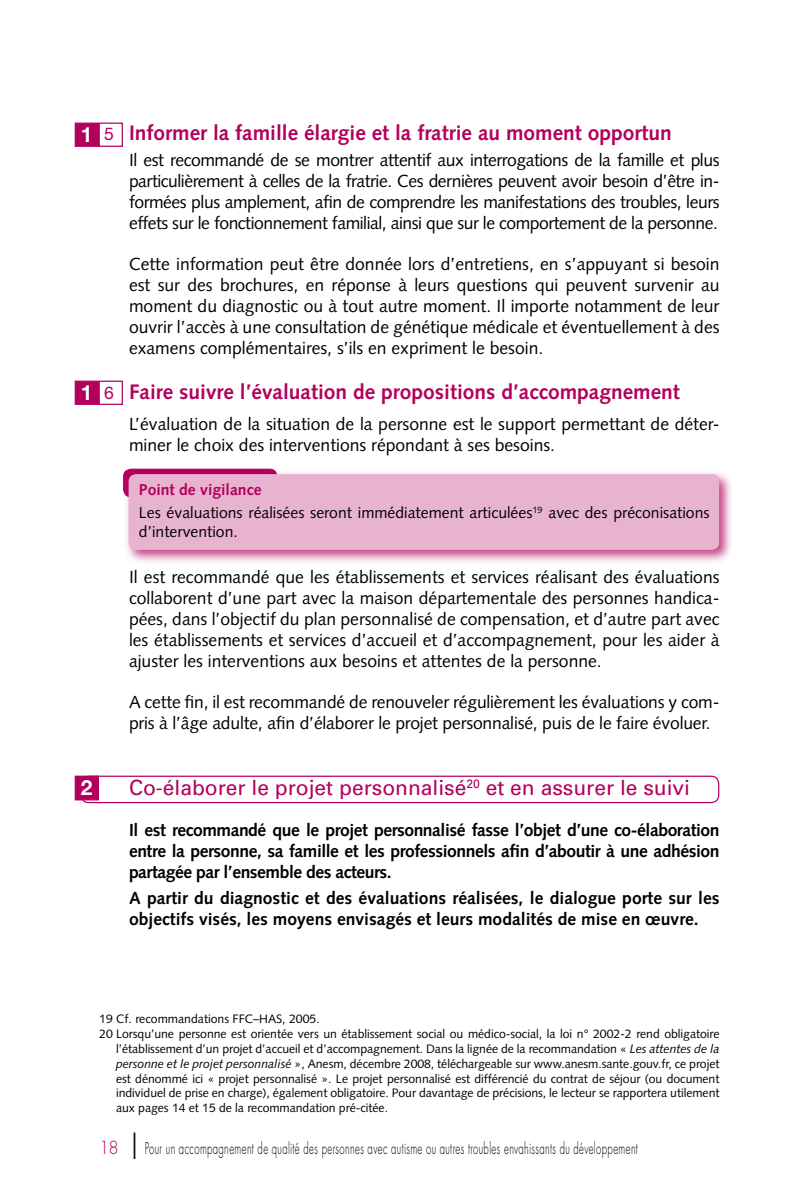
<style>
.page{position:relative;width:794px;height:1191px;background:#fff}
.page>*{position:absolute;margin:0;border:0;box-sizing:border-box;transform-origin:0 0}
.t1{font:700 21px "Syntax";color:#b2005c}
.t2{font:21px "Univers";color:#b2005c}
.t3{font:700 21px "Helvetica Neue";color:#fff}
.t4{font:17.5px/21px "Syntax";color:#000;text-align:justify}
.t5{font:700 17.5px/21px "Syntax";color:#000;text-align:justify}
.t6{font:300 17.5px "Futura";color:#b2005c;scale:.95 1}
.t7{font:15.75px/23.8px "Syntax";color:#000}
.t8{font:300 15.75px "Futura";letter-spacing:.04em;color:#000;scale:.6 1}
.t9{font:12.25px "Syntax";letter-spacing:-.005em;color:#000}
.s1{font-weight:400;font-size:17.5px;color:#b2005c}
.s2{font-weight:700;color:#b2005c}
.s3{font-style:italic}
.s4{font-size:35px;color:#000}
</style>
<div class="page">
<div style="left:124px;top:469px;width:610px;height:95px;background:#b2005c;opacity:.75"></div>
<div style="left:129px;top:474px;width:590px;height:76px;background:#e8b3ce;border-radius:7px"></div>
<div style="left:75px;top:123px;width:24px;height:24px;background:#b2005c;border:1px solid #b2005c"></div>
<div style="left:99px;top:123px;width:24px;height:24px;background:#fff;border:1px solid #b2005c"></div>
<div style="left:75px;top:380px;width:24px;height:25px;background:#b2005c;border:1px solid #b2005c"></div>
<div style="left:99px;top:380px;width:24px;height:25px;background:#fff;border:1px solid #b2005c"></div>
<div style="left:75px;top:775px;width:24px;height:25px;background:#b2005c"></div>
<div style="left:81px;top:775px;width:638px;height:28px;border:1px solid #b2005c;border-radius:7px"></div>
<p class="t3" style="left:81px;top:122px;width:35px">1 <span class="s1">5</span></p>
<p class="t3" style="left:81px;top:380px;width:35px">1 <span class="s1">6</span></p>
<p class="t1" style="left:129px;top:121px;width:544px">Informer la famille élargie et la fratrie au moment opportun</p>
<p class="t4" style="left:129px;top:149px;width:592px">Il est recommandé de se montrer attentif aux interrogations de la famille et plus particulièrement à celles de la fratrie. Ces dernières peuvent avoir besoin d’être in&shy;formées plus amplement, afin de comprendre les manifestations des troubles, leurs effets sur le fonctionnement familial, ainsi que sur le comportement de la personne.</p>
<p class="t4" style="left:129px;top:253px;width:592px">Cette information peut être donnée lors d’entretiens, en s’appuyant si besoin est sur des brochures, en réponse à leurs questions qui peuvent survenir au moment du diagnostic ou à tout autre moment. Il importe notamment de leur ouvrir l’accès à une consultation de génétique médicale et éventuellement à des examens complémentaires, s’ils en expriment le besoin.</p>
<p class="t1" style="left:129px;top:380px;width:552px">Faire suivre l’évaluation de propositions d’accompagnement</p>
<p class="t4" style="left:129px;top:413px;width:592px">L’évaluation de la situation de la personne est le support permettant de déter&shy;miner le choix des interventions répondant à ses besoins.</p>
<p class="t7" style="left:139px;top:477px;width:572px"><span class="s2">Point de vigilance<br></span>Les évaluations réalisées seront immédiatement articulées<sup>19</sup> avec des préconisations</p>
<p class="t7" style="left:139px;top:520px;width:100px">d’intervention.</p>
<p class="t4" style="left:129px;top:566px;width:592px">Il est recommandé que les établissements et services réalisant des évaluations collaborent d’une part avec la maison départementale des personnes handica&shy;pées, dans l’objectif du plan personnalisé de compensation, et d’autre part avec les établissements et services d’accueil et d’accompagnement, pour les aider à ajuster les interventions aux besoins et attentes de la personne.</p>
<p class="t4" style="left:129px;top:691px;width:592px">A cette fin, il est recommandé de renouveler régulièrement les évaluations y com&shy;pris à l’âge adulte, afin d’élaborer le projet personnalisé, puis de le faire évoluer.</p>
<p class="t3" style="left:81px;top:775px;width:13px">2</p>
<p class="t2" style="left:129px;top:774px;width:562px">Co-élaborer le projet personnalisé<sup>20</sup> et en assurer le suivi</p>
<p class="t5" style="left:129px;top:819px;width:592px">Il est recommandé que le projet personnalisé fasse l’objet d’une co-élaboration entre la personne, sa famille et les professionnels afin d’aboutir à une adhésion partagée par l’ensemble des acteurs.</p>
<p class="t5" style="left:129px;top:887px;width:592px">A partir du diagnostic et des évaluations réalisées, le dialogue porte sur les objectifs visés, les moyens envisagés et leurs modalités de mise en œuvre.</p>
<p class="t9" style="left:99px;top:1011px;width:222px">19 Cf. recommandations FFC–HAS, 2005.</p>
<p class="t9" style="left:99px;top:1026px;width:622px">20 Lorsqu’une personne est orientée vers un établissement social ou médico-social, la loi n° 2002-2 rend obligatoire</p>
<p class="t9" style="left:116px;top:1041px;width:605px">l’établissement d’un projet d’accueil et d’accompagnement. Dans la lignée de la recommandation « <span class="s3">Les attentes de la</span></p>
<p class="t9" style="left:116px;top:1056px;width:605px"><span class="s3">personne et le projet personnalisé</span> », Anesm, décembre 2008, téléchargeable sur www.anesm.sante.gouv.fr, ce projet</p>
<p class="t9" style="left:116px;top:1071px;width:605px">est dénommé ici « projet personnalisé ». Le projet personnalisé est différencié du contrat de séjour (ou document</p>
<p class="t9" style="left:116px;top:1086px;width:605px">individuel de prise en charge), également obligatoire. Pour davantage de précisions, le lecteur se rapportera utilement</p>
<p class="t9" style="left:116px;top:1100px;width:273px">aux pages 14 et 15 de la recommandation pré-citée.</p>
<p class="t6" style="left:99px;top:1136px;width:42px">18 <span class="s4">I</span></p>
<p class="t8" style="left:145px;top:1138px;width:823px">Pour un accompagnement de qualité des personnes avec autisme ou autres troubles envahissants du développement</p>
</div>
